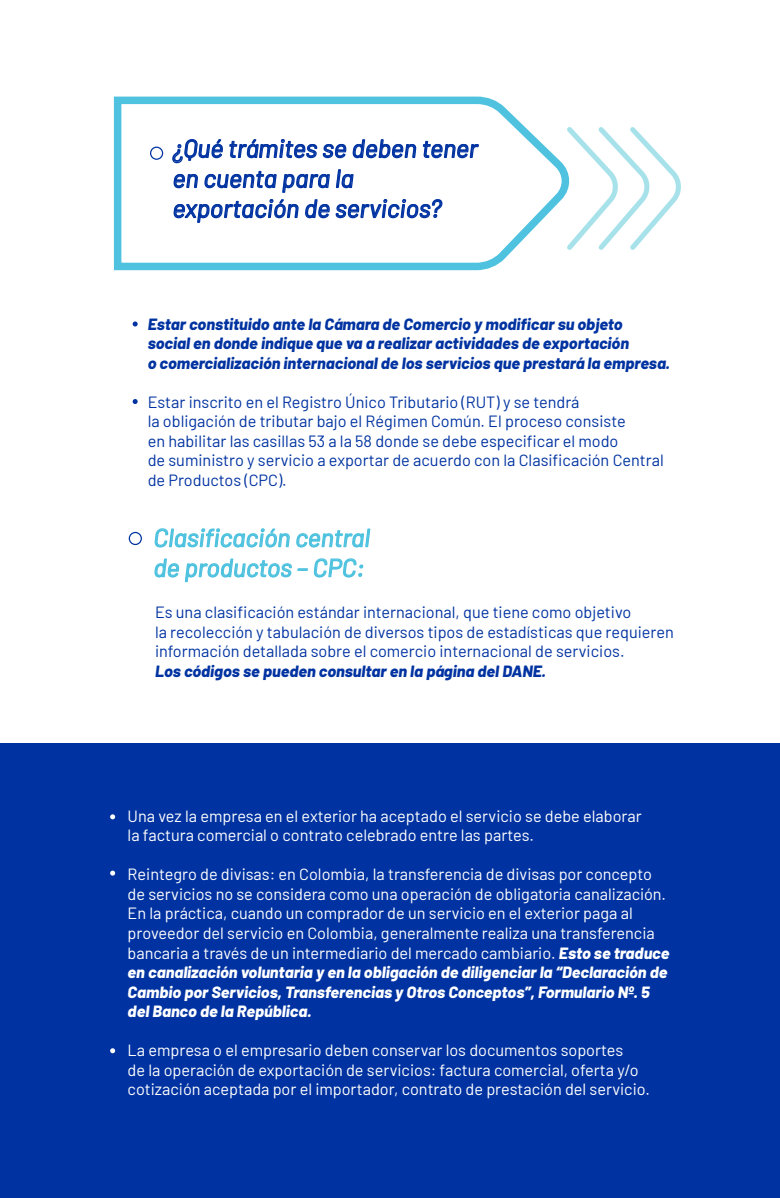
<style>
.page{position:relative;width:780px;height:1198px;background:#fff}
.page>*{position:absolute;margin:0;border:0;box-sizing:border-box;transform-origin:0 0}
.t1{font:italic 25px/30px "Barlow";color:#0033a1}
.t2{font:italic 25px/30px "Barlow";color:#4ec2df}
.t3{font:16.25px/19.5px "Barlow";color:#fff}
.t4{font:16.25px/19.5px "Barlow";color:#0033a1}
.t5{font:italic 800 16.25px/19.5px "Barlow";color:#0033a1}
.s1{font-weight:800;font-style:italic}
</style>
<div class="page">
<div style="left:129px;top:531px;width:13px;height:14px;border:1px solid #0033a1;border-radius:50%"></div>
<svg style="left:113px;top:96px;width:454px;height:175px"></svg>
<svg style="left:171px;top:119px;width:308px;height:119px"></svg>
<svg style="left:567px;top:127px;width:114px;height:123px"></svg>
<svg style="left:133px;top:399px;width:5px;height:5px"></svg>
<svg style="left:133px;top:321px;width:5px;height:5px"></svg>
<svg style="left:154px;top:528px;width:217px;height:55px"></svg>
<div style="left:0;top:742px;width:780px;height:455px;background:#0033a1"></div>
<svg style="left:110px;top:814px;width:5px;height:5px"></svg>
<svg style="left:110px;top:870px;width:5px;height:5px"></svg>
<svg style="left:110px;top:1048px;width:5px;height:4px"></svg>
<h1 class="t1" style="left:172px;top:131px;width:307px">¿Qué trámites se deben tener en cuenta para la exportación de servicios?</h1>
<p class="t5" style="left:148px;top:313px;width:524px">Estar constituido ante la Cámara de Comercio y modificar su objeto<br>social en donde indique que va a realizar actividades de exportación<br>o comercialización internacional de los servicios que prestará la empresa.</p>
<p class="t4" style="left:148px;top:390px;width:517px">Estar inscrito en el Registro Único Tributario (RUT) y se tendrá<br>la obligación de tributar bajo el Régimen Común. El proceso consiste<br>en habilitar las casillas 53 a la 58 donde se debe especificar el modo<br>de suministro y servicio a exportar de acuerdo con la Clasificación Central de Productos (CPC).</p>
<h1 class="t2" style="left:153px;top:520px;width:218px">Clasificación central de productos – CPC:</h1>
<p class="t4" style="left:155px;top:601px;width:520px">Es una clasificación estándar internacional, que tiene como objetivo<br>la recolección y tabulación de diversos tipos de estadísticas que requieren información detallada sobre el comercio internacional de servicios.</p>
<p class="t5" style="left:155px;top:660px;width:392px">Los códigos se pueden consultar en la página del DANE.</p>
<p class="t3" style="left:128px;top:804px;width:515px">Una vez la empresa en el exterior ha aceptado el servicio se debe elaborar la factura comercial o contrato celebrado entre las partes.</p>
<p class="t3" style="left:128px;top:863px;width:543px">Reintegro de divisas: en Colombia, la transferencia de divisas por concepto de servicios no se considera como una operación de obligatoria canalización.<br>En la práctica, cuando un comprador de un servicio en el exterior paga al proveedor del servicio en Colombia, generalmente realiza una transferencia bancaria a través de un intermediario del mercado cambiario. <span class="s1">Esto se traduce en canalización voluntaria y en la obligación de diligenciar la “Declaración de Cambio por Servicios, Transferencias y Otros Conceptos”, Formulario Nº. 5 del Banco de la República.</span></p>
<p class="t3" style="left:128px;top:1038px;width:524px">La empresa o el empresario deben conservar los documentos soportes<br>de la operación de exportación de servicios: factura comercial, oferta y/o cotización aceptada por el importador, contrato de prestación del servicio.</p>
</div>
